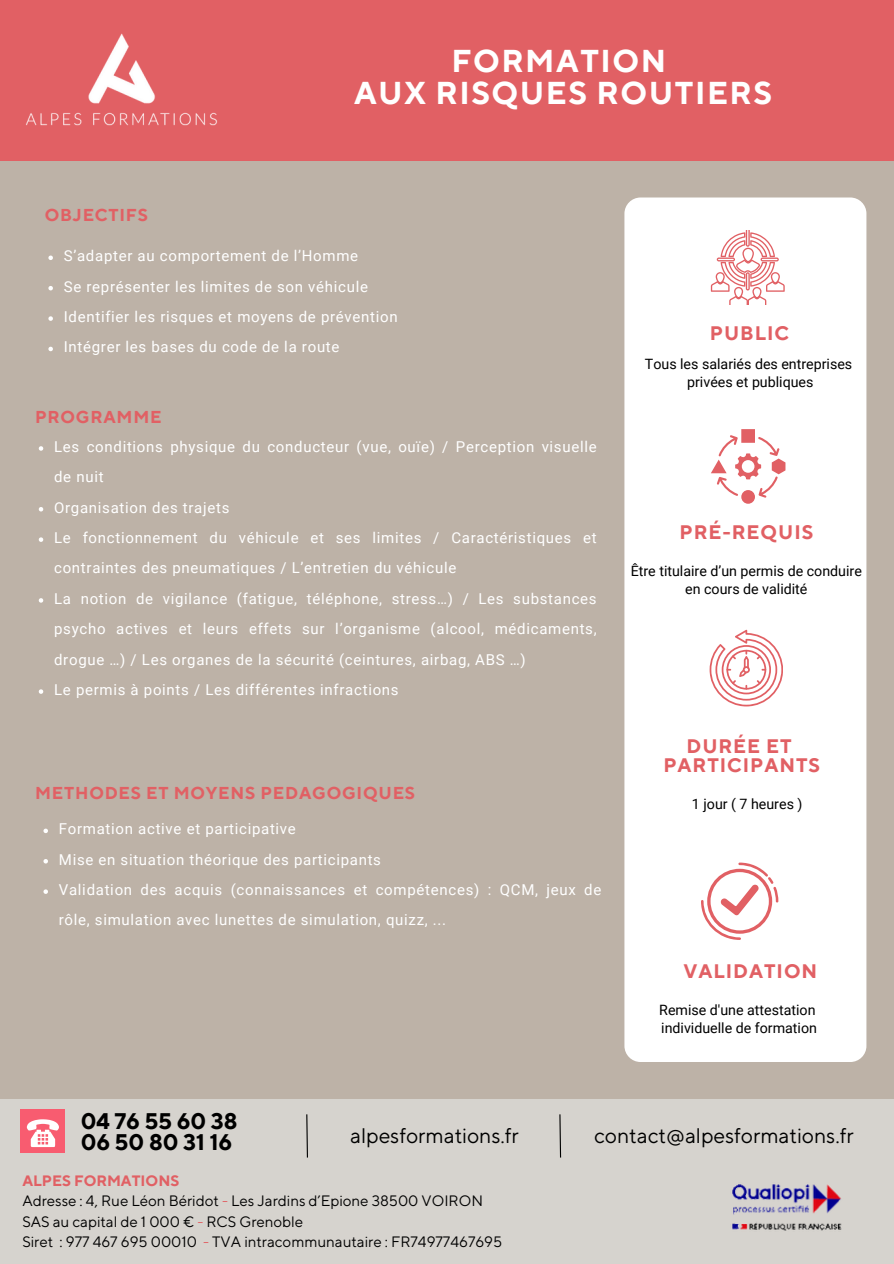
<style>
.page{position:relative;width:894px;height:1264px;background:#fff}
.page>*{position:absolute;margin:0;border:0;box-sizing:border-box;transform-origin:0 0}
.t1{font:700 31.5px/31.5px "TT Norms Pro";letter-spacing:.05em;color:#fff;text-align:center}
.t2{font:700 22.5px/21.3px "TT Norms Pro";color:#000}
.t3{font:21px "TT Norms Pro";color:#000}
.t4{font:700 19.5px/19.2px "TT Norms Pro";letter-spacing:.05em;color:#e16064;text-align:center}
.t5{font:700 17.25px "TT Norms Pro";letter-spacing:.045em;color:#e16064}
.t6{font:15px/30.3px "Roboto";letter-spacing:.05em;color:#fff}
.t7{font:15px "TT Norms Pro";color:#000}
.t8{font:700 15px "TT Norms Pro";color:#e16064}
.t9{font:14.25px "Roboto";color:#000}
.s1{color:#e16064}
</style>
<div class="page">
<div style="left:0;top:0;width:893px;height:1263px;background:#bdb2a7"></div>
<div style="left:0;top:0;width:893px;height:160px;background:#e16064"></div>
<div style="left:624px;top:197px;width:242px;height:864px;background:#fff;border-radius:16px"></div>
<svg style="left:710px;top:230px;width:74px;height:75px"></svg>
<svg style="left:711px;top:429px;width:73px;height:74px"></svg>
<svg style="left:709px;top:629px;width:73px;height:77px"></svg>
<svg style="left:701px;top:862px;width:77px;height:77px"></svg>
<svg style="left:48px;top:255px;width:5px;height:5px"></svg>
<svg style="left:48px;top:286px;width:5px;height:4px"></svg>
<svg style="left:48px;top:316px;width:5px;height:5px"></svg>
<svg style="left:48px;top:347px;width:5px;height:4px"></svg>
<svg style="left:39px;top:446px;width:4px;height:5px"></svg>
<svg style="left:39px;top:507px;width:4px;height:4px"></svg>
<svg style="left:39px;top:537px;width:4px;height:5px"></svg>
<svg style="left:39px;top:598px;width:4px;height:4px"></svg>
<svg style="left:39px;top:689px;width:4px;height:5px"></svg>
<svg style="left:43px;top:828px;width:5px;height:5px"></svg>
<svg style="left:43px;top:859px;width:5px;height:4px"></svg>
<svg style="left:43px;top:889px;width:5px;height:4px"></svg>
<img style="left:26px;top:33px;width:191px;height:93px">
<div style="left:0;top:1099px;width:893px;height:164px;background:#d6d3ce"></div>
<svg style="left:306px;top:1114px;width:2px;height:44px"></svg>
<div style="left:21px;top:1108px;width:44px;height:44px;background:#f85c70"></div>
<svg style="left:27px;top:1119px;width:32px;height:28px"></svg>
<svg style="left:559px;top:1114px;width:2px;height:44px"></svg>
<img style="left:732px;top:1184px;width:110px;height:47px">
<p class="t5" style="left:45px;top:204px;width:104px">OBJECTIFS</p>
<p class="t1" style="left:354px;top:47px;width:419px">FORMATION<br>AUX RISQUES ROUTIERS</p>
<p class="t6" style="left:64px;top:241px;width:296px">S’adapter au comportement de l’Homme</p>
<p class="t6" style="left:64px;top:271px;width:306px">Se représenter les limites de son véhicule</p>
<h5 class="t6" style="left:64px;top:302px;width:335px">Identifier les risques et moyens de prévention</h5>
<p class="t6" style="left:64px;top:332px;width:277px">Intégrer les bases du code de la route</p>
<p class="t5" style="left:35px;top:406px;width:128px">PROGRAMME</p>
<p class="t6" style="left:54px;top:431px;width:544px">Les conditions physique du conducteur (vue, ouïe) / Perception visuelle de nuit</p>
<p class="t6" style="left:54px;top:492px;width:177px">Organisation des trajets</p>
<p class="t6" style="left:54px;top:522px;width:544px">Le fonctionnement du véhicule et ses limites / Caractéristiques et contraintes des pneumatiques / L’entretien du véhicule</p>
<h4 class="t6" style="left:54px;top:583px;width:544px;text-align:justify">La notion de vigilance (fatigue, téléphone, stress…) / Les substances psycho actives et leurs effets sur l’organisme (alcool, médicaments, drogue …) / Les organes de la sécurité (ceintures, airbag, ABS …)</h4>
<p class="t6" style="left:54px;top:674px;width:346px">Le permis à points / Les différentes infractions</p>
<p class="t5" style="left:35px;top:782px;width:381px">METHODES ET MOYENS PEDAGOGIQUES</p>
<h4 class="t6" style="left:59px;top:814px;width:238px">Formation active et participative</h4>
<h5 class="t6" style="left:59px;top:844px;width:323px">Mise en situation théorique des participants</h5>
<p class="t6" style="left:59px;top:874px;width:544px">Validation des acquis (connaissances et compétences) : QCM, jeux de rôle, simulation avec lunettes de simulation, quizz, ...</p>
<p class="t4" style="left:709px;top:324px;width:81px">PUBLIC</p>
<p class="t9" style="left:644px;top:356px;width:209px">Tous les salariés des entreprises</p>
<h1 class="t9" style="left:687px;top:374px;width:128px">privées et publiques</h1>
<p class="t4" style="left:679px;top:523px;width:135px">PRÉ-REQUIS</p>
<p class="t9" style="left:630px;top:563px;width:232px">Être titulaire d’un permis de conduire</p>
<p class="t9" style="left:685px;top:581px;width:124px">en cours de validité</p>
<p class="t4" style="left:663px;top:737px;width:158px">DURÉE ET<br>PARTICIPANTS</p>
<h5 class="t9" style="left:691px;top:796px;width:112px">1 jour ( 7 heures )</h5>
<h4 class="t4" style="left:683px;top:962px;width:135px">VALIDATION</h4>
<p class="t9" style="left:659px;top:1002px;width:158px">Remise d'une attestation</p>
<p class="t9" style="left:661px;top:1020px;width:157px">individuelle de formation</p>
<p class="t2" style="left:81px;top:1110px;width:158px">04 76 55 60 38<br>06 50 80 31 16</p>
<p class="t8" style="left:22px;top:1171px;width:158px">ALPES FORMATIONS</p>
<p class="t7" style="left:22px;top:1191px;width:462px">Adresse : 4, Rue Léon Béridot <span class="s1">-</span> Les Jardins d’Epione 38500 VOIRON</p>
<h2 class="t7" style="left:22px;top:1212px;width:282px">SAS au capital de 1 000 € <span class="s1">-</span> RCS Grenoble</h2>
<h3 class="t7" style="left:22px;top:1232px;width:481px">Siret : 977 467 695 00010 <span class="s1">-</span> TVA intracommunautaire : FR74977467695</h3>
<h4 class="t3" style="left:350px;top:1122px;width:170px">alpesformations.fr</h4>
<p class="t3" style="left:594px;top:1122px;width:261px">contact@alpesformations.fr</p>
</div>
